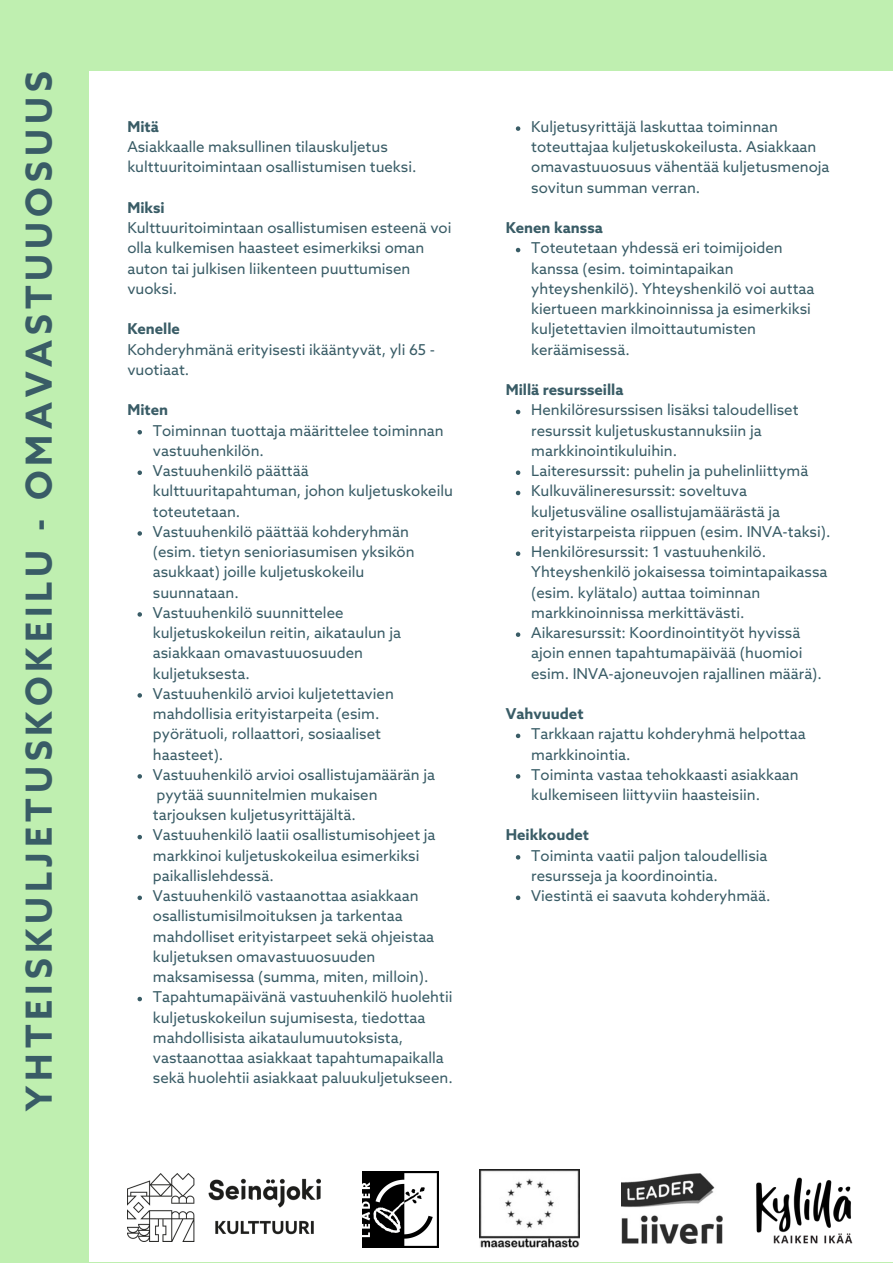
<style>
.page{position:relative;width:893px;height:1264px;background:#fff}
.page>*{position:absolute;margin:0;border:0;box-sizing:border-box;transform-origin:0 0}
.t1{font:700 36px "Azo Sans";letter-spacing:.14em;color:#395c66}
.t2{font:15px/20.2px "Azo Sans";color:#395c66}
.t3{font:700 15px "Azo Sans";color:#395c66}
</style>
<div class="page">
<div style="left:0;top:0;width:892px;height:1262px;background:#bfefb0"></div>
<div style="left:89px;top:71px;width:803px;height:1191px;background:#fff"></div>
<img style="left:127px;top:1173px;width:194px;height:68px">
<img style="left:756px;top:1177px;width:97px;height:67px">
<img style="left:621px;top:1173px;width:101px;height:70px">
<img style="left:479px;top:1169px;width:101px;height:78px">
<img style="left:363px;top:1171px;width:75px;height:76px">
<svg style="left:137px;top:430px;width:5px;height:4px"></svg>
<svg style="left:137px;top:470px;width:5px;height:5px"></svg>
<svg style="left:137px;top:531px;width:5px;height:4px"></svg>
<svg style="left:137px;top:612px;width:5px;height:4px"></svg>
<svg style="left:137px;top:693px;width:5px;height:4px"></svg>
<svg style="left:137px;top:774px;width:5px;height:4px"></svg>
<svg style="left:137px;top:834px;width:5px;height:5px"></svg>
<svg style="left:137px;top:895px;width:5px;height:5px"></svg>
<svg style="left:137px;top:996px;width:5px;height:5px"></svg>
<svg style="left:516px;top:126px;width:4px;height:5px"></svg>
<svg style="left:516px;top:248px;width:4px;height:4px"></svg>
<svg style="left:516px;top:410px;width:4px;height:4px"></svg>
<svg style="left:516px;top:470px;width:4px;height:5px"></svg>
<svg style="left:516px;top:490px;width:4px;height:5px"></svg>
<svg style="left:516px;top:551px;width:4px;height:5px"></svg>
<svg style="left:516px;top:632px;width:4px;height:5px"></svg>
<svg style="left:516px;top:733px;width:4px;height:5px"></svg>
<svg style="left:516px;top:774px;width:4px;height:4px"></svg>
<svg style="left:516px;top:855px;width:4px;height:4px"></svg>
<svg style="left:516px;top:895px;width:4px;height:5px"></svg>
<h1 class="t1" style="left:20px;top:1110px;width:1040px;rotate:-90deg">YHTEISKULJETUSKOKEILU - OMAVASTUUOSUUS</h1>
<p class="t3" style="left:127px;top:119px;width:33px">Mitä</p>
<p class="t2" style="left:127px;top:138px;width:290px">Asiakkaalle maksullinen tilauskuljetus kulttuuritoimintaan osallistumisen tueksi.</p>
<p class="t3" style="left:127px;top:200px;width:39px">Miksi</p>
<p class="t2" style="left:127px;top:219px;width:325px">Kulttuuritoimintaan osallistumisen esteenä voi olla kulkemisen haasteet esimerkiksi oman auton tai julkisen liikenteen puuttumisen vuoksi.</p>
<p class="t3" style="left:127px;top:321px;width:54px">Kenelle</p>
<p class="t2" style="left:127px;top:340px;width:309px">Kohderyhmänä erityisesti ikääntyvät, yli 65 - vuotiaat.</p>
<p class="t3" style="left:127px;top:402px;width:42px">Miten</p>
<p class="t2" style="left:153px;top:421px;width:301px">Toiminnan tuottaja määrittelee toiminnan vastuuhenkilön.<br>Vastuuhenkilö päättää kulttuuritapahtuman, johon kuljetuskokeilu toteutetaan.<br>Vastuuhenkilö päättää kohderyhmän (esim. tietyn senioriasumisen yksikön asukkaat) joille kuljetuskokeilu suunnataan.<br>Vastuuhenkilö suunnittelee kuljetuskokeilun reitin, aikataulun ja asiakkaan omavastuuosuuden kuljetuksesta.<br>Vastuuhenkilö arvioi kuljetettavien mahdollisia erityistarpeita (esim. pyörätuoli, rollaattori, sosiaaliset haasteet).<br>Vastuuhenkilö arvioi osallistujamäärän ja pyytää suunnitelmien mukaisen<br>tarjouksen kuljetusyrittäjältä.<br>Vastuuhenkilö laatii osallistumisohjeet ja markkinoi kuljetuskokeilua esimerkiksi paikallislehdessä.<br>Vastuuhenkilö vastaanottaa asiakkaan osallistumisilmoituksen ja tarkentaa mahdolliset erityistarpeet sekä ohjeistaa kuljetuksen omavastuuosuuden maksamisessa (summa, miten, milloin).<br>Tapahtumapäivänä vastuuhenkilö huolehtii kuljetuskokeilun sujumisesta, tiedottaa mahdollisista aikataulumuutoksista, vastaanottaa asiakkaat tapahtumapaikalla sekä huolehtii asiakkaat paluukuljetukseen.</p>
<p class="t2" style="left:531px;top:118px;width:300px">Kuljetusyrittäjä laskuttaa toiminnan toteuttajaa kuljetuskokeilusta. Asiakkaan omavastuuosuus vähentää kuljetusmenoja sovitun summan verran.</p>
<p class="t3" style="left:505px;top:220px;width:99px">Kenen kanssa</p>
<p class="t2" style="left:531px;top:239px;width:285px">Toteutetaan yhdessä eri toimijoiden kanssa (esim. toimintapaikan yhteyshenkilö). Yhteyshenkilö voi auttaa kiertueen markkinoinnissa ja esimerkiksi kuljetettavien ilmoittautumisten keräämisessä.</p>
<p class="t3" style="left:505px;top:382px;width:119px">Millä resursseilla</p>
<p class="t2" style="left:531px;top:401px;width:301px">Henkilöresurssisen lisäksi taloudelliset resurssit kuljetuskustannuksiin ja markkinointikuluihin.<br>Laiteresurssit: puhelin ja puhelinliittymä Kulkuvälineresurssit: soveltuva kuljetusväline osallistujamäärästä ja erityistarpeista riippuen (esim. INVA-taksi).<br>Henkilöresurssit: 1 vastuuhenkilö.<br>Yhteyshenkilö jokaisessa toimintapaikassa (esim. kylätalo) auttaa toiminnan markkinoinnissa merkittävästi.<br>Aikaresurssit: Koordinointityöt hyvissä ajoin ennen tapahtumapäivää (huomioi esim. INVA-ajoneuvojen rajallinen määrä).</p>
<p class="t3" style="left:505px;top:706px;width:79px">Vahvuudet</p>
<p class="t2" style="left:531px;top:725px;width:276px">Tarkkaan rajattu kohderyhmä helpottaa markkinointia.<br>Toiminta vastaa tehokkaasti asiakkaan kulkemiseen liittyviin haasteisiin.</p>
<p class="t3" style="left:505px;top:827px;width:85px">Heikkoudet</p>
<p class="t2" style="left:531px;top:846px;width:241px">Toiminta vaatii paljon taloudellisia resursseja ja koordinointia.<br>Viestintä ei saavuta kohderyhmää.</p>
</div>
